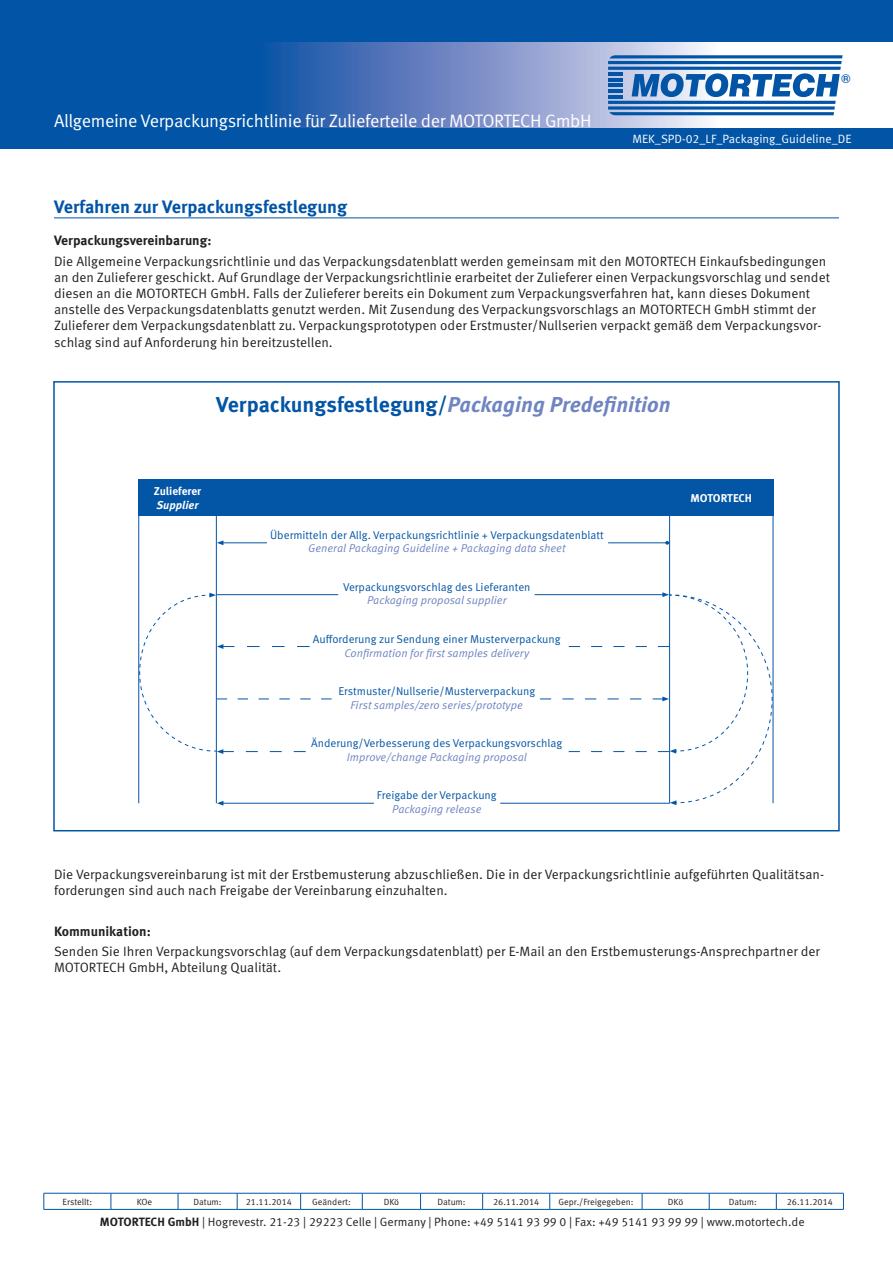
<style>
.page{position:relative;width:893px;height:1263px;background:#fff}
.page>*{position:absolute;margin:0;border:0;box-sizing:border-box;transform-origin:0 0}
.t1{font:700 21.6px "Meta Pro";letter-spacing:-.005em;color:#0355a6}
.t2{font:18px "Meta Pro Norm";letter-spacing:-.02em;color:#fff}
.t3{font:700 18px "Meta Pro";letter-spacing:-.005em;color:#0154a6}
.t4{font:13.5px/16.2px "Meta Pro Norm";color:#231f20}
.t5{font:700 13.5px "Meta Pro";color:#231f20}
.t6{font:700 12.9px "Eurostile";color:#0154a6}
.t7{font:12px "Meta Pro Norm";color:#231f20}
.t8{font:12px "Meta Pro Norm";color:#fff}
.t9{font:11.4px "Meta Pro Norm";color:#0355a6}
.t10{font:11.4px "Meta Pro Norm Ita";color:#6f84c1}
.t11{font:700 11.4px "Meta Pro";letter-spacing:-.005em;color:#fff}
.t12{font:italic 700 11.4px "Meta Pro";color:#fff}
.t13{font:9px "Meta Pro Norm";color:#231f20}
.s1{font-style:italic;color:#6f84c1}
.s2{font-family:"Meta Pro";font-weight:700}
</style>
<div class="page">
<div style="left:0;top:0;width:893px;height:149px;background:#0154a6"></div>
<svg style="left:269px;top:43px;width:624px;height:85px;background:#869dce"></svg>
<svg style="left:44px;top:1193px;width:800px;height:16px"></svg>
<hr style="left:44px;top:1209px;width:67px;height:1px;background:#0154a6">
<hr style="left:111px;top:1209px;width:67px;height:1px;background:#0154a6">
<hr style="left:178px;top:1209px;width:59px;height:1px;background:#0154a6">
<hr style="left:237px;top:1209px;width:64px;height:1px;background:#0154a6">
<hr style="left:301px;top:1209px;width:61px;height:1px;background:#0154a6">
<hr style="left:362px;top:1209px;width:59px;height:1px;background:#0154a6">
<hr style="left:421px;top:1209px;width:62px;height:1px;background:#0154a6">
<hr style="left:483px;top:1209px;width:67px;height:1px;background:#0154a6">
<hr style="left:550px;top:1209px;width:92px;height:1px;background:#0154a6">
<hr style="left:642px;top:1209px;width:67px;height:1px;background:#0154a6">
<hr style="left:709px;top:1209px;width:67px;height:1px;background:#0154a6">
<hr style="left:776px;top:1209px;width:68px;height:1px;background:#0154a6">
<hr style="left:608px;top:67px;width:233px;height:3px;background:#0154a6">
<svg style="left:608px;top:42px;width:255px;height:23px"></svg>
<hr style="left:608px;top:72px;width:15px;height:3px;background:#0154a6">
<svg style="left:608px;top:73px;width:232px;height:42px"></svg>
<hr style="left:54px;top:218px;width:785px;height:1px;background:#0154a6">
<hr style="left:222px;top:803px;width:152px;height:1px;background:#0355a6">
<svg style="left:217px;top:801px;width:6px;height:5px"></svg>
<hr style="left:500px;top:803px;width:169px;height:1px;background:#0355a6">
<hr style="left:535px;top:594px;width:129px;height:1px;background:#0355a6">
<hr style="left:217px;top:594px;width:121px;height:1px;background:#0355a6">
<hr style="left:216px;top:516px;width:1px;height:287px;background:#0355a6">
<hr style="left:138px;top:516px;width:1px;height:287px;background:#0355a6">
<hr style="left:773px;top:516px;width:1px;height:287px;background:#0355a6">
<hr style="left:669px;top:516px;width:1px;height:288px;background:#0355a6">
<div style="left:138px;top:479px;width:635px;height:37px;background:#0355a6"></div>
<hr style="left:222px;top:542px;width:45px;height:1px;background:#0355a6">
<svg style="left:217px;top:540px;width:6px;height:5px"></svg>
<hr style="left:608px;top:542px;width:59px;height:1px;background:#0355a6">
<svg style="left:665px;top:541px;width:4px;height:4px"></svg>
<svg style="left:540px;top:592px;width:233px;height:213px"></svg>
<svg style="left:139px;top:593px;width:193px;height:161px"></svg>
<div style="left:53px;top:381px;width:787px;height:450px;border:2px solid #0154a6"></div>
<h2 class="t2" style="left:54px;top:108px;width:539px">Allgemeine Verpackungsrichtlinie für Zulieferteile der MOTORTECH GmbH</h2>
<p class="t6" style="left:841px;top:71px;width:11px">®</p>
<p class="t8" style="left:632px;top:129px;width:221px">MEK_SPD-02_LF_Packaging_Guideline_DE</p>
<h2 class="t3" style="left:54px;top:193px;width:295px">Verfahren zur Verpackungsfestlegung</h2>
<p class="t5" style="left:54px;top:230px;width:159px">Verpackungsvereinbarung:</p>
<p class="t4" style="left:54px;top:252px;width:777px">Die Allgemeine Verpackungsrichtlinie und das Verpackungsdatenblatt werden gemeinsam mit den MOTORTECH Einkaufsbedingungen an den Zulieferer geschickt. Auf Grundlage der Verpackungsrichtlinie erarbeitet der Zulieferer einen Verpackungsvorschlag und sendet diesen an die MOTORTECH GmbH. Falls der Zulieferer bereits ein Dokument zum Verpackungsverfahren hat, kann dieses Dokument anstelle des Verpackungsdatenblatts genutzt werden. Mit Zusendung des Verpackungsvorschlags an MOTORTECH GmbH stimmt der Zulieferer dem Verpackungsdatenblatt zu. Verpackungsprototypen oder Erstmuster/Nullserien verpackt gemäß dem Verpackungsvor&shy;schlag sind auf Anforderung hin bereitzustellen.</p>
<h1 class="t1" style="left:216px;top:387px;width:456px">Verpackungsfestlegung/<span class="s1">Packaging Predefinition</span></h1>
<p class="t11" style="left:154px;top:482px;width:49px">Zulieferer</p>
<p class="t12" style="left:156px;top:496px;width:44px">Supplier</p>
<p class="t9" style="left:270px;top:526px;width:335px">Übermitteln der Allg. Verpackungsrichtlinie + Verpackungsdatenblatt</p>
<p class="t10" style="left:308px;top:540px;width:259px">General Packaging Guideline + Packaging data sheet</p>
<p class="t9" style="left:343px;top:578px;width:189px">Verpackungsvorschlag des Lieferanten</p>
<p class="t10" style="left:367px;top:592px;width:141px">Packaging proposal supplier</p>
<p class="t9" style="left:313px;top:630px;width:249px">Aufforderung zur Sendung einer Musterverpackung</p>
<p class="t10" style="left:344px;top:644px;width:186px">Confirmation for first samples delivery</p>
<p class="t9" style="left:338px;top:682px;width:198px">Erstmuster/Nullserie/Musterverpackung</p>
<p class="t10" style="left:351px;top:696px;width:174px">First samples/zero series/prototype</p>
<p class="t9" style="left:311px;top:735px;width:253px">Änderung/Verbesserung des Verpackungsvorschlag</p>
<p class="t10" style="left:347px;top:748px;width:181px">Improve/change Packaging proposal</p>
<p class="t9" style="left:377px;top:787px;width:121px">Freigabe der Verpackung</p>
<p class="t10" style="left:392px;top:800px;width:91px">Packaging release</p>
<p class="t11" style="left:691px;top:489px;width:63px">MOTORTECH</p>
<p class="t4" style="left:54px;top:865px;width:772px">Die Verpackungsvereinbarung ist mit der Erstbemusterung abzuschließen. Die in der Verpackungsrichtlinie aufgeführten Qualitätsan&shy;forderungen sind auch nach Freigabe der Vereinbarung einzuhalten.</p>
<p class="t5" style="left:54px;top:920px;width:98px">Kommunikation:</p>
<p class="t4" style="left:54px;top:942px;width:767px">Senden Sie Ihren Verpackungsvorschlag (auf dem Verpackungsdatenblatt) per E-Mail an den Erstbemusterungs-Ansprechpartner der<br>MOTORTECH GmbH, Abteilung Qualität.</p>
<p class="t13" style="left:62px;top:1195px;width:31px">Erstellt:</p>
<p class="t13" style="left:137px;top:1195px;width:17px">KOe</p>
<p class="t13" style="left:194px;top:1195px;width:30px">Datum:</p>
<p class="t13" style="left:246px;top:1195px;width:48px">21.11.2014</p>
<p class="t13" style="left:312px;top:1195px;width:40px">Geändert:</p>
<p class="t13" style="left:384px;top:1195px;width:17px">DKö</p>
<p class="t13" style="left:437px;top:1195px;width:30px">Datum:</p>
<p class="t13" style="left:493px;top:1195px;width:48px">26.11.2014</p>
<p class="t13" style="left:558px;top:1195px;width:77px">Gepr./Freigegeben:</p>
<p class="t13" style="left:668px;top:1195px;width:17px">DKö</p>
<p class="t13" style="left:729px;top:1195px;width:30px">Datum:</p>
<p class="t13" style="left:787px;top:1195px;width:48px">26.11.2014</p>
<p class="t7" style="left:100px;top:1213px;width:706px"><span class="s2">MOTORTECH GmbH</span> | Hogrevestr. 21-23 | 29223 Celle | Germany | Phone: +49 5141 93 99 0 | Fax: +49 5141 93 99 99 | www.motortech.de</p>
</div>
